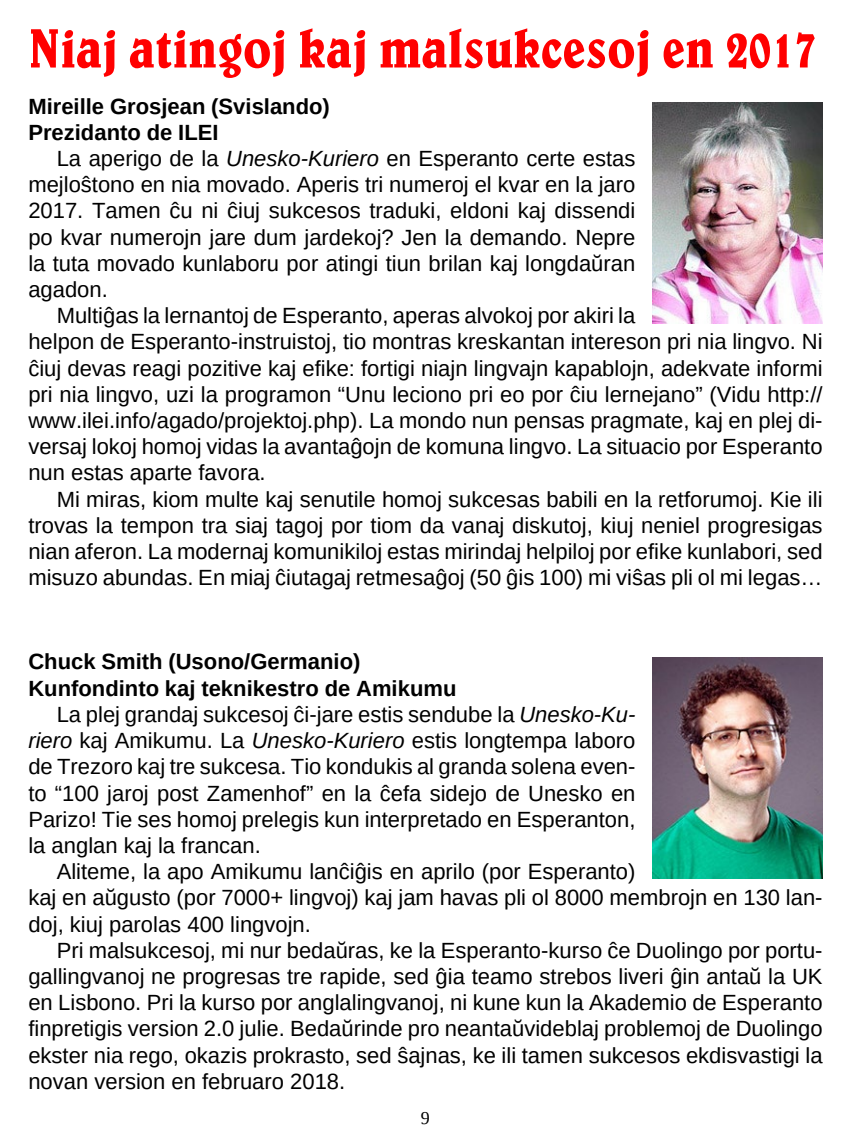
<style>
.page{position:relative;width:851px;height:1134px;background:#fff}
.page>*{position:absolute;margin:0;border:0;box-sizing:border-box;transform-origin:0 0}
.Titolo_2{font:condensed 56px "Belwe Std";color:#f00}
.Teksto{font:22px/26.2px "Liberation Sans";color:#000;text-align:justify}
.Teksto_senindenta{font:700 22px "Liberation Sans";color:#000}
.t1{font:18px "Liberation Serif";color:#000}
.s1{font-style:italic}
</style>
<div class="page">
<img style="left:652px;top:102px;width:170px;height:221px">
<img style="left:652px;top:658px;width:170px;height:220px">
<p class="Titolo_2" style="left:28px;top:15px;width:789px">Niaj atingoj kaj malsukcesoj en 2017</p>
<p class="Teksto_senindenta" style="left:28px;top:91px;width:303px">Mireille Grosjean (Svislando)</p>
<p class="Teksto_senindenta" style="left:28px;top:117px;width:192px">Prezidanto de ILEI</p>
<p class="Teksto" style="left:28px;top:145px;width:608px;text-indent:28px">La aperigo de la <span class="s1">Unesko-Kuriero</span> en Esperanto certe estas mejloŝtono en nia movado. Aperis tri numeroj el kvar en la jaro 2017. Tamen ĉu ni ĉiuj sukcesos traduki, eldoni kaj dissendi po kvar numerojn jare dum jardekoj? Jen la demando. Nepre la tuta movado kunlaboru por atingi tiun brilan kaj longdaŭran agadon.</p>
<p class="Teksto" style="left:28px;top:303px;width:795px;text-align:left;text-indent:28px">Multiĝas la lernantoj de Esperanto, aperas alvokoj por akiri la<br>helpon de Esperanto-instruistoj, tio montras kreskantan intereson pri nia lingvo. Ni ĉiuj devas reagi pozitive kaj efike: fortigi niajn lingvajn kapablojn, adekvate informi pri nia lingvo, uzi la programon “Unu leciono pri eo por ĉiu lernejano” (Vidu http:// www.ilei.info/agado/projektoj.php). La mondo nun pensas pragmate, kaj en plej di&shy;versaj lokoj homoj vidas la avantaĝojn de komuna lingvo. La situacio por Esperanto nun estas aparte favora.</p>
<p class="Teksto" style="left:28px;top:486px;width:795px;text-indent:28px">Mi miras, kiom multe kaj senutile homoj sukcesas babili en la retforumoj. Kie ili trovas la tempon tra siaj tagoj por tiom da vanaj diskutoj, kiuj neniel progresigas nian aferon. La modernaj komunikiloj estas mirindaj helpiloj por efike kunlabori, sed misuzo abundas. En miaj ĉiutagaj retmesaĝoj (50 ĝis 100) mi viŝas pli ol mi legas…</p>
<p class="Teksto_senindenta" style="left:28px;top:647px;width:333px">Chuck Smith (Usono/Germanio)</p>
<p class="Teksto_senindenta" style="left:28px;top:673px;width:429px">Kunfondinto kaj teknikestro de Amikumu</p>
<p class="Teksto" style="left:28px;top:701px;width:608px;text-indent:28px">La plej grandaj sukcesoj ĉi-jare estis sendube la <span class="s1">Unesko-Ku&shy;riero</span> kaj Amikumu. La <span class="s1">Unesko-Kuriero</span> estis longtempa laboro de Trezoro kaj tre sukcesa. Tio kondukis al granda solena even&shy;to “100 jaroj post Zamenhof” en la ĉefa sidejo de Unesko en Parizo! Tie ses homoj prelegis kun interpretado en Esperanton, la anglan kaj la francan.</p>
<p class="Teksto" style="left:28px;top:858px;width:795px;text-align:left;text-indent:28px">Aliteme, la apo Amikumu lanĉiĝis en aprilo (por Esperanto)<br>kaj en aŭgusto (por 7000+ lingvoj) kaj jam havas pli ol 8000 membrojn en 130 lan&shy;doj, kiuj parolas 400 lingvojn.</p>
<p class="Teksto" style="left:28px;top:937px;width:795px;text-indent:28px">Pri malsukcesoj, mi nur bedaŭras, ke la Esperanto-kurso ĉe Duolingo por portu&shy;gallingvanoj ne progresas tre rapide, sed ĝia teamo strebos liveri ĝin antaŭ la UK en Lisbono. Pri la kurso por anglalingvanoj, ni kune kun la Akademio de Esperanto finpretigis version 2.0 julie. Bedaŭrinde pro neantaŭvideblaj problemoj de Duolingo ekster nia rego, okazis prokrasto, sed ŝajnas, ke ili tamen sukcesos ekdisvastigi la novan version en februaro 2018.</p>
<p class="t1" style="left:421px;top:1106px;width:10px">9</p>
</div>
